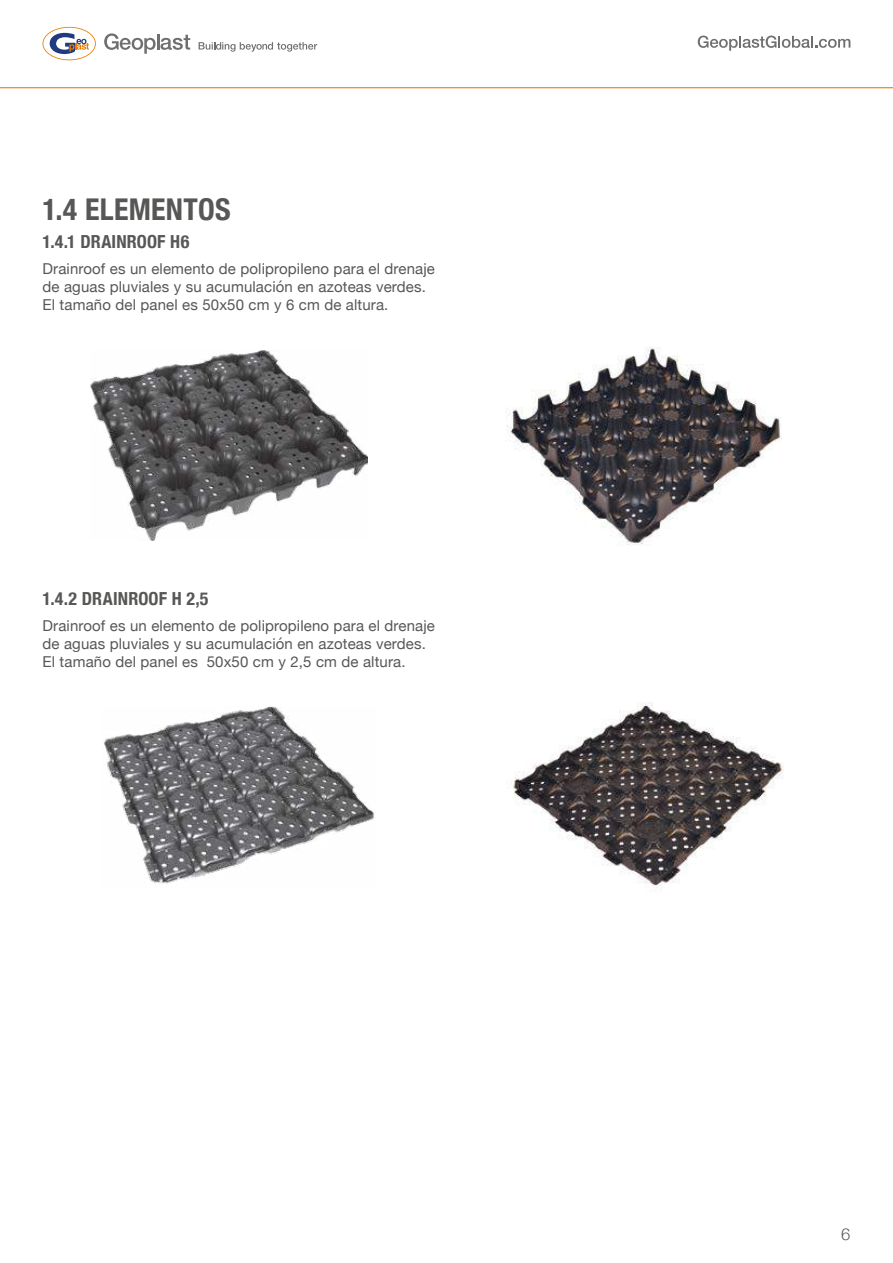
<style>
.page{position:relative;width:893px;height:1263px;background:#fff}
.page>*{position:absolute;margin:0;border:0;box-sizing:border-box;transform-origin:0 0}
.t1{font:700 condensed 30px "Helvetica Neue";letter-spacing:.01em;color:#575756}
.t2{font:700 condensed 18px "Helvetica Neue";letter-spacing:.01em;color:#575756}
.t3{font:300 16.5px "Helvetica Neue";color:#575756}
.t4{font:15px/18px "Helvetica Neue";letter-spacing:.01em;color:#575756}
</style>
<div class="page">
<hr style="left:0;top:87px;width:893px;height:1px;background:#ec7c01">
<svg style="left:43px;top:27px;width:53px;height:33px"></svg>
<svg style="left:104px;top:33px;width:86px;height:21px"></svg>
<svg style="left:199px;top:42px;width:118px;height:10px"></svg>
<svg style="left:698px;top:36px;width:152px;height:15px"></svg>
<img style="left:91px;top:350px;width:276px;height:191px">
<img style="left:506px;top:347px;width:276px;height:199px">
<img style="left:104px;top:706px;width:270px;height:178px">
<img style="left:512px;top:703px;width:272px;height:187px">
<h1 class="t1" style="left:43px;top:184px;width:190px">1.4 ELEMENTOS</h1>
<p class="t2" style="left:43px;top:226px;width:148px">1.4.1 DRAINROOF H6</p>
<p class="t4" style="left:43px;top:260px;width:394px">Drainroof es un elemento de polipropileno para el drenaje de aguas pluviales y su acumulación en azoteas verdes.<br>El tamaño del panel es 50x50 cm y 6 cm de altura.</p>
<p class="t2" style="left:43px;top:584px;width:168px">1.4.2 DRAINROOF H 2,5</p>
<p class="t4" style="left:43px;top:617px;width:394px">Drainroof es un elemento de polipropileno para el drenaje de aguas pluviales y su acumulación en azoteas verdes.<br>El tamaño del panel es 50x50 cm y 2,5 cm de altura.</p>
<p class="t3" style="left:841px;top:1220px;width:11px">6</p>
</div>
